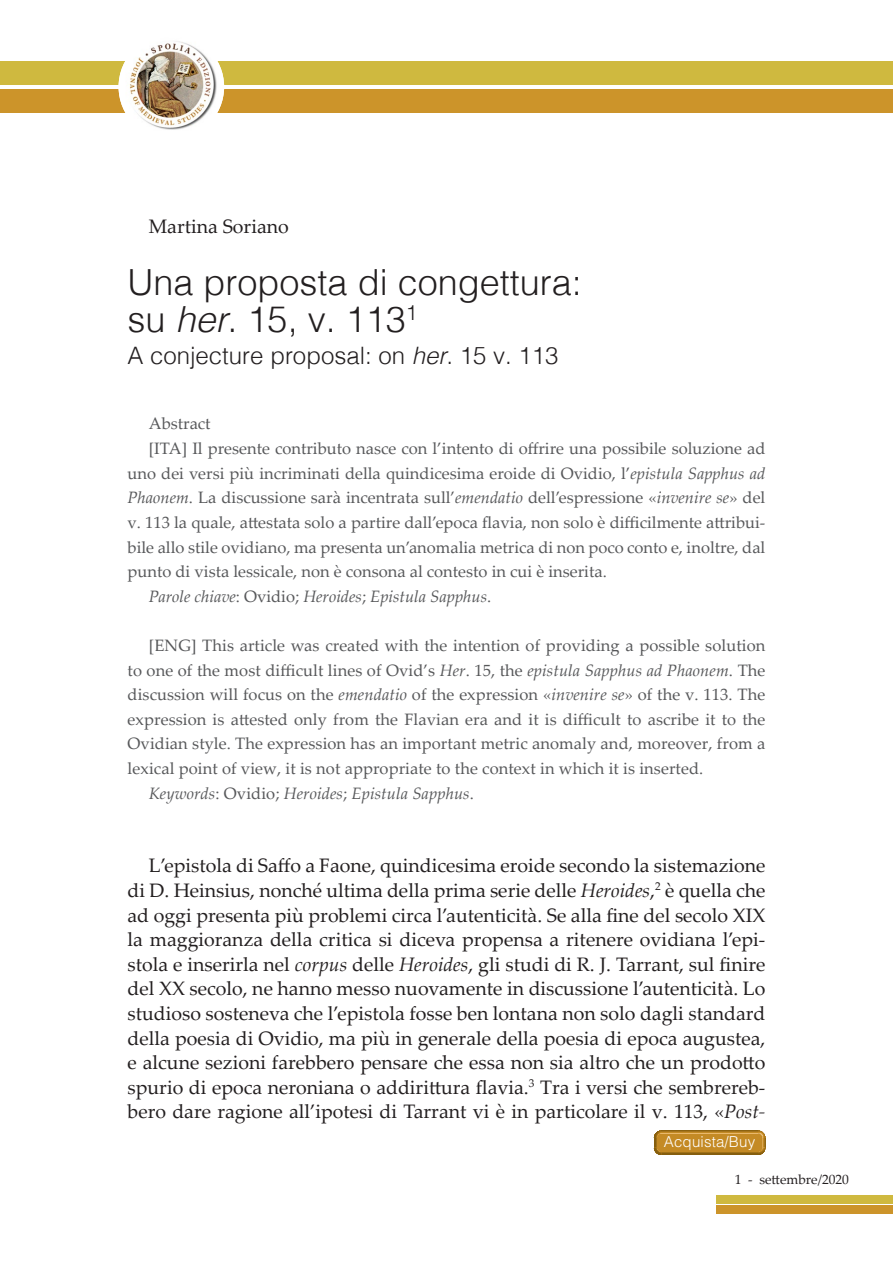
<style>
.page{position:relative;width:893px;height:1263px;background:#fff}
.page>*{position:absolute;margin:0;border:0;box-sizing:border-box;transform-origin:0 0}
.t1{font:300 36px/37.5px "Helvetica";color:#231f20}
.t2{font:300 24px "Helvetica";color:#231f20}
.t3{font:19.5px/24.6px "Palatino Linotype";color:#231f20;text-align:justify}
.t4{font:16.5px "Palatino Linotype";color:#57585a}
.t5{font:italic 16.5px "Palatino Linotype";color:#57585a}
.t6{font:300 15.15px "Helvetica";letter-spacing:.01em;color:#fff}
.t7{font:13.5px "Palatino Linotype";color:#231f20}
.s1{font-style:italic}
.s2{font-style:normal}
</style>
<div class="page">
<div style="left:716px;top:1195px;width:177px;height:8px;background:#cfb93f"></div>
<div style="left:716px;top:1205px;width:177px;height:9px;background:#cc942a"></div>
<div style="left:0;top:61px;width:893px;height:23px;background:#cfb93f"></div>
<div style="left:0;top:90px;width:893px;height:23px;background:#cc942a"></div>
<img style="left:119px;top:34px;width:105px;height:106px;border-radius:53px">
<svg style="left:758px;top:1130px;width:8px;height:25px"></svg>
<hr style="left:661px;top:1153px;width:97px;height:1px;background:#89610f">
<hr style="left:661px;top:1154px;width:97px;height:1px;background:#855e0e">
<div style="left:657px;top:1133px;width:105px;height:19px;background:#c48a25;border-radius:4px"></div>
<hr style="left:661px;top:1133px;width:97px;height:1px;background:#e8b667">
<hr style="left:661px;top:1132px;width:97px;height:1px;background:#b88221">
<hr style="left:661px;top:1131px;width:97px;height:1px;background:#9e7018">
<hr style="left:661px;top:1130px;width:97px;height:1px;background:#936814">
<svg style="left:654px;top:1130px;width:7px;height:25px"></svg>
<p class="t3" style="left:149px;top:213px;width:141px">Martina Soriano</p>
<h1 class="t1" style="left:128px;top:261px;width:456px">Una proposta di congettura: su <span class="s1">her</span>. 15, v. 113<sup>1</sup></h1>
<h2 class="t2" style="left:128px;top:335px;width:432px">A conjecture proposal: on <span class="s1">her</span>. 15 v. 113</h2>
<p class="t4" style="left:149px;top:412px;width:63px">Abstract</p>
<p class="t4" style="left:149px;top:437px;width:618px">[ITA] Il presente contributo nasce con l’intento di offrire una possibile soluzione ad</p>
<p class="t4" style="left:128px;top:461px;width:639px">uno dei versi più incriminati della quindicesima eroide di Ovidio, l’<span class="s1">epistula Sapphus ad</span></p>
<p class="t4" style="left:128px;top:486px;width:639px"><span class="s1">Phaonem</span>. La discussione sarà incentrata sull’<span class="s1">emendatio</span> dell’espressione «<span class="s1">invenire se</span>» del</p>
<p class="t4" style="left:128px;top:511px;width:639px">v. 113 la quale, attestata solo a partire dall’epoca flavia, non solo è difficilmente attribui-</p>
<p class="t4" style="left:128px;top:535px;width:639px">bile allo stile ovidiano, ma presenta un’anomalia metrica di non poco conto e, inoltre, dal</p>
<p class="t4" style="left:128px;top:560px;width:481px">punto di vista lessicale, non è consona al contesto in cui è inserita.</p>
<p class="t5" style="left:149px;top:584px;width:344px">Parole chiave<span class="s2">: Ovidio;</span> Heroides<span class="s2">;</span> Epistula Sapphus<span class="s2">.</span></p>
<p class="t4" style="left:149px;top:634px;width:618px">[ENG] This article was created with the intention of providing a possible solution</p>
<p class="t4" style="left:128px;top:658px;width:639px">to one of the most difficult lines of Ovid’s <span class="s1">Her</span>. 15, the <span class="s1">epistula Sapphus ad Phaonem</span>. The</p>
<p class="t4" style="left:128px;top:683px;width:639px">discussion will focus on the <span class="s1">emendatio</span> of the expression «<span class="s1">invenire se</span>» of the v. 113. The</p>
<p class="t4" style="left:128px;top:707px;width:639px">expression is attested only from the Flavian era and it is difficult to ascribe it to the</p>
<p class="t4" style="left:128px;top:732px;width:639px">Ovidian style. The expression has an important metric anomaly and, moreover, from a</p>
<p class="t4" style="left:128px;top:757px;width:577px">lexical point of view, it is not appropriate to the context in which it is inserted.</p>
<p class="t5" style="left:149px;top:781px;width:327px">Keywords<span class="s2">: Ovidio;</span> Heroides<span class="s2">;</span> Epistula Sapphus<span class="s2">.</span></p>
<p class="t3" style="left:128px;top:853px;width:639px;text-indent:21px">L’epistola di Saffo a Faone, quindicesima eroide secondo la sistemazione di D. Heinsius, nonché ultima della prima serie delle <span class="s1">Heroides</span>,<sup>2</sup> è quella che ad oggi presenta più problemi circa l’autenticità. Se alla fine del secolo XIX la maggioranza della critica si diceva propensa a ritenere ovidiana l’epi&shy;stola e inserirla nel <span class="s1">corpus</span> delle <span class="s1">Heroides</span>, gli studi di R. J. Tarrant, sul finire del XX secolo, ne hanno messo nuovamente in discussione l’autenticità. Lo studioso sosteneva che l’epistola fosse ben lontana non solo dagli standard della poesia di Ovidio, ma più in generale della poesia di epoca augustea, e alcune sezioni farebbero pensare che essa non sia altro che un prodotto spurio di epoca neroniana o addirittura flavia.<sup>3</sup> Tra i versi che sembrereb&shy;bero dare ragione all’ipotesi di Tarrant vi è in particolare il v. 113, «<span class="s1">Post-</span></p>
<p class="t6" style="left:664px;top:1132px;width:93px">Acquista/Buy</p>
<p class="t7" style="left:735px;top:1169px;width:116px">1 - settembre/2020</p>
</div>
